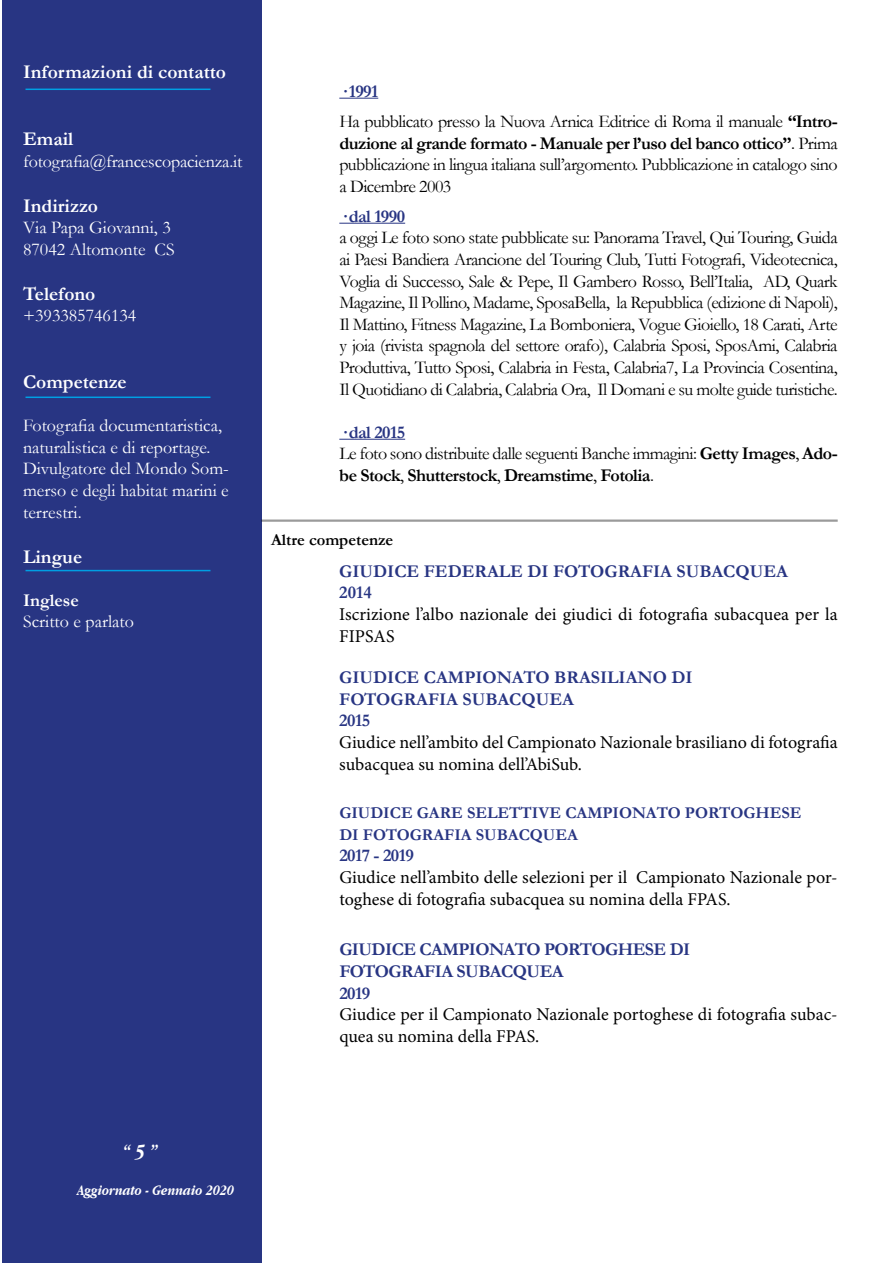
<style>
.page{position:relative;width:893px;height:1263px;background:#fff}
.page>*{position:absolute;margin:0;border:0;box-sizing:border-box;transform-origin:0 0}
.t1{font:italic 700 condensed 21px "Garamond";color:#fff}
.t2{font:700 19.5px "Garamond";color:#fff}
.t3{font:18px/21.6px "Garamond";letter-spacing:-.03em;color:#000}
.t4{font:18px/21.6px "Minion Pro";color:#000}
.t5{font:18px/21.6px "Garamond";color:#fff}
.t6{font:700 18px/21.6px "Garamond";color:#283583}
.t7{font:700 18px/21.6px "Garamond";letter-spacing:-.03em;color:#283583}
.t8{font:700 18px "Garamond";color:#fff}
.t9{font:700 16.5px/21.6px "Garamond";color:#283583}
.t10{font:700 16.5px "Garamond";color:#000}
.t11{font:italic 700 condensed 15px "Garamond";color:#fff}
.s1{font-weight:700;color:#283583}
.s2{font-weight:700}
</style>
<div class="page">
<div style="left:2px;top:0;width:259px;height:1263px;background:#283583"></div>
<hr style="left:26px;top:89px;width:184px;height:1px;background:#009fe3">
<hr style="left:26px;top:570px;width:184px;height:1px;background:#009fe3">
<hr style="left:26px;top:396px;width:184px;height:2px;background:#009fe3">
<hr style="left:261px;top:519px;width:577px;height:3px;background:#000">
<hr style="left:339px;top:98px;width:39px;height:1px;background:#283583">
<hr style="left:339px;top:223px;width:66px;height:1px;background:#283583">
<hr style="left:339px;top:439px;width:66px;height:1px;background:#283583">
<p class="t2" style="left:23px;top:61px;width:204px">Informazioni di contatto</p>
<p class="t2" style="left:23px;top:127px;width:52px">Email</p>
<p class="t5" style="left:23px;top:150px;width:221px">fotografia@francescopacienza.it</p>
<p class="t2" style="left:23px;top:194px;width:77px">Indirizzo</p>
<p class="t5" style="left:23px;top:217px;width:153px">Via Papa Giovanni, 3<br>87042 Altomonte CS</p>
<p class="t2" style="left:23px;top:282px;width:74px">Telefono</p>
<p class="t5" style="left:23px;top:305px;width:115px">+393385746134</p>
<p class="t2" style="left:23px;top:370px;width:105px">Competenze</p>
<p class="t5" style="left:23px;top:415px;width:207px">Fotografia documentaristica, naturalistica e di reportage.<br>Divulgatore del Mondo Som&shy;merso e degli habitat marini e terrestri.</p>
<p class="t2" style="left:23px;top:545px;width:61px">Lingue</p>
<p class="t8" style="left:23px;top:589px;width:57px">Inglese</p>
<p class="t5" style="left:23px;top:611px;width:112px">Scritto e parlato</p>
<p class="t3" style="left:339px;top:76px;width:500px;line-height:30.2px"><span class="s1">· 1991<br></span>Ha pubblicato presso la Nuova Arnica Editrice di Roma il manuale <span class="s2">“Intro-</span></p>
<p class="t3" style="left:339px;top:132px;width:500px;text-align:justify"><span class="s2">duzione al grande formato - Manuale per l’uso del banco ottico”</span>. Prima pubblicazione in lingua italiana sull’argomento. Pubblicazione in catalogo sino a Dicembre 2003</p>
<p class="t6" style="left:339px;top:205px;width:67px">· dal 1990</p>
<p class="t3" style="left:339px;top:227px;width:500px;text-align:justify">a oggi Le foto sono state pubblicate su: Panorama Travel, Qui Touring, Guida ai Paesi Bandiera Arancione del Touring Club, Tutti Fotografi, Videotecnica, Voglia di Successo, Sale &amp; Pepe, Il Gambero Rosso, Bell’Italia, AD, Quark Magazine, Il Pollino, Madame, SposaBella, la Repubblica (edizione di Napoli), Il Mattino, Fitness Magazine, La Bomboniera, Vogue Gioiello, 18 Carati, Arte y joia (rivista spagnola del settore orafo), Calabria Sposi, SposAmi, Calabria Produttiva, Tutto Sposi, Calabria in Festa, Calabria7, La Provincia Cosentina, Il Quotidiano di Calabria, Calabria Ora, Il Domani e su molte guide turistiche.</p>
<p class="t3" style="left:339px;top:421px;width:500px"><span class="s1">· dal 2015<br></span>Le foto sono distribuite dalle seguenti Banche immagini: <span class="s2">Getty Images</span>, <span class="s2">Ado&shy;be Stock</span>, <span class="s2">Shutterstock</span>, <span class="s2">Dreamstime</span>, <span class="s2">Fotolia</span>.</p>
<p class="t10" style="left:271px;top:530px;width:124px">Altre competenze</p>
<p class="t6" style="left:339px;top:560px;width:450px">GIUDICE FEDERALE DI FOTOGRAFIA SUBACQUEA<br>2014</p>
<p class="t4" style="left:339px;top:604px;width:500px">Iscrizione l’albo nazionale dei giudici di fotografia subacquea per la<br>FIPSAS</p>
<p class="t6" style="left:339px;top:666px;width:355px">GIUDICE CAMPIONATO BRASILIANO DI<br>FOTOGRAFIA SUBACQUEA<br>2015</p>
<p class="t4" style="left:339px;top:731px;width:500px">Giudice nell’ambito del Campionato Nazionale brasiliano di fotografia subacquea su nomina dell’AbiSub.</p>
<p class="t9" style="left:339px;top:802px;width:464px">GIUDICE GARE SELETTIVE CAMPIONATO PORTOGHESE<br>DI FOTOGRAFIA SUBACQUEA</p>
<p class="t7" style="left:339px;top:845px;width:76px">2017 - 2019</p>
<p class="t4" style="left:339px;top:867px;width:500px">Giudice nell’ambito delle selezioni per il Campionato Nazionale por&shy;toghese di fotografia subacquea su nomina della FPAS.</p>
<p class="t7" style="left:339px;top:938px;width:353px">GIUDICE CAMPIONATO PORTOGHESE DI<br>FOTOGRAFIA SUBACQUEA<br>2019</p>
<p class="t4" style="left:339px;top:1004px;width:500px">Giudice per il Campionato Nazionale portoghese di fotografia subac&shy;quea su nomina della FPAS.</p>
<p class="t1" style="left:123px;top:1140px;width:36px">“ 5 ”</p>
<p class="t11" style="left:77px;top:1182px;width:159px">Aggiornato - Gennaio 2020</p>
</div>
